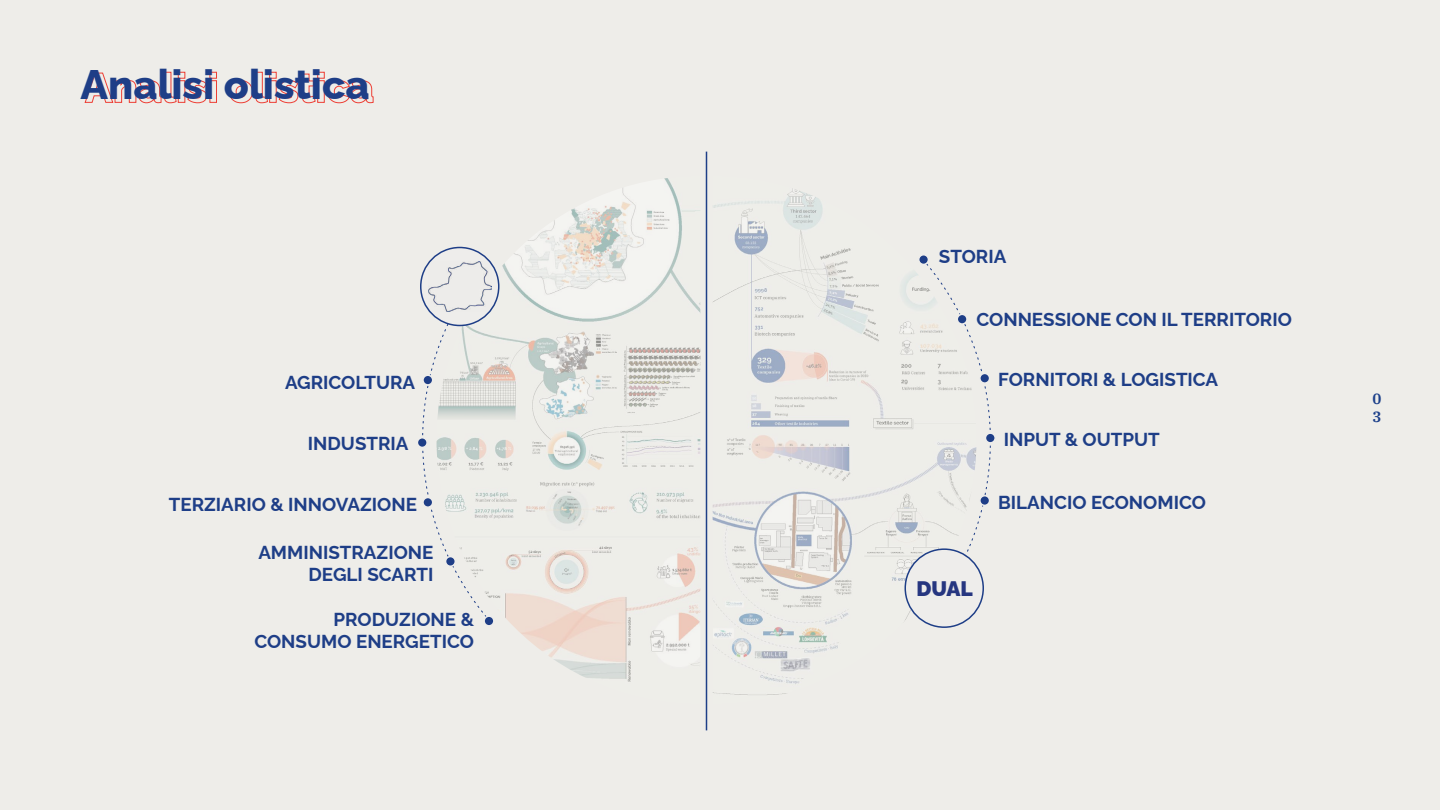
<style>
.page{position:relative;width:1440px;height:810px;background:#eeede9}
.page>*{position:absolute;margin:0;border:0;box-sizing:border-box;transform-origin:0 0}
.t1{font:800 41.25px "Raleway";color:#1e3e87}
.t2{font:900 21px "Raleway";color:#263680}
.t3{font:700 18.75px/22.5px "Raleway";color:#1e3e87;text-align:right}
.t4{font:600 15px/18px "IBM Plex Serif";color:#1c408a}
</style>
<div class="page">
<img style="left:436px;top:178px;width:264px;height:504px">
<svg style="left:85px;top:72px;width:132px;height:31px"></svg>
<svg style="left:229px;top:72px;width:145px;height:31px"></svg>
<hr style="left:706px;top:152px;width:1px;height:578px;background:#1e3e87">
<img style="left:713px;top:188px;width:252px;height:507px">
<svg style="left:422px;top:259px;width:69px;height:363px"></svg>
<svg style="left:922px;top:259px;width:69px;height:363px"></svg>
<div style="left:421px;top:248px;width:78px;height:78px;background:#eeedeb;border-radius:50%"></div>
<div style="left:420px;top:247px;width:80px;height:79px;border:2px solid #1e3e87;border-radius:50%"></div>
<div style="left:423px;top:375px;width:10px;height:10px;background:#1e3e87;border-radius:50%"></div>
<div style="left:422px;top:374px;width:11px;height:12px;border:2px solid #eeedeb;border-radius:50%"></div>
<div style="left:417px;top:438px;width:10px;height:9px;background:#1e3e87;border-radius:50%"></div>
<div style="left:417px;top:437px;width:11px;height:11px;border:2px solid #eeedeb;border-radius:50%"></div>
<div style="left:423px;top:498px;width:10px;height:9px;background:#1e3e87;border-radius:50%"></div>
<div style="left:422px;top:497px;width:11px;height:11px;border:2px solid #eeedeb;border-radius:50%"></div>
<div style="left:446px;top:557px;width:9px;height:9px;background:#1e3e87;border-radius:50%"></div>
<div style="left:445px;top:556px;width:11px;height:11px;border:2px solid #eeedeb;border-radius:50%"></div>
<div style="left:484px;top:616px;width:10px;height:10px;background:#1e3e87;border-radius:50%"></div>
<div style="left:483px;top:615px;width:12px;height:12px;border:2px solid #eeedeb;border-radius:50%"></div>
<div style="left:905px;top:549px;width:78px;height:78px;background:#eeedeb;border-radius:50%"></div>
<div style="left:904px;top:548px;width:80px;height:80px;border:2px solid #1e3e87;border-radius:50%"></div>
<img style="left:428px;top:262px;width:63px;height:49px">
<div style="left:980px;top:496px;width:10px;height:9px;background:#1e3e87;border-radius:50%"></div>
<div style="left:979px;top:495px;width:11px;height:11px;border:2px solid #eeedeb;border-radius:50%"></div>
<div style="left:985px;top:433px;width:10px;height:10px;background:#1e3e87;border-radius:50%"></div>
<div style="left:985px;top:432px;width:11px;height:12px;border:2px solid #eeedeb;border-radius:50%"></div>
<div style="left:980px;top:373px;width:10px;height:10px;background:#1e3e87;border-radius:50%"></div>
<div style="left:979px;top:373px;width:11px;height:11px;border:2px solid #eeedeb;border-radius:50%"></div>
<div style="left:957px;top:314px;width:10px;height:10px;background:#1e3e87;border-radius:50%"></div>
<div style="left:957px;top:314px;width:11px;height:11px;border:2px solid #eeedeb;border-radius:50%"></div>
<div style="left:919px;top:255px;width:9px;height:9px;background:#1e3e87;border-radius:50%"></div>
<div style="left:918px;top:254px;width:11px;height:11px;border:2px solid #eeedeb;border-radius:50%"></div>
<h1 class="t1" style="left:81px;top:51px;width:291px">Analisi olistica</h1>
<p class="t3" style="left:285px;top:369px;width:132px">AGRICOLTURA</p>
<p class="t3" style="left:939px;top:243px;width:69px">STORIA</p>
<p class="t3" style="left:976px;top:306px;width:317px">CONNESSIONE CON IL TERRITORIO</p>
<p class="t3" style="left:998px;top:366px;width:222px">FORNITORI &amp; LOGISTICA</p>
<p class="t3" style="left:308px;top:430px;width:102px">INDUSTRIA</p>
<p class="t3" style="left:1004px;top:426px;width:158px">INPUT &amp; OUTPUT</p>
<p class="t3" style="left:169px;top:491px;width:250px">TERZIARIO &amp; INNOVAZIONE</p>
<p class="t3" style="left:258px;top:539px;width:177px">AMMINISTRAZIONE<br>DEGLI SCARTI</p>
<p class="t3" style="left:254px;top:606px;width:221px">PRODUZIONE &amp;<br>CONSUMO ENERGETICO</p>
<p class="t3" style="left:998px;top:489px;width:209px">BILANCIO ECONOMICO</p>
<p class="t2" style="left:916px;top:572px;width:58px">DUAL</p>
<p class="t4" style="left:1372px;top:388px;width:10px">0<br>3</p>
</div>
